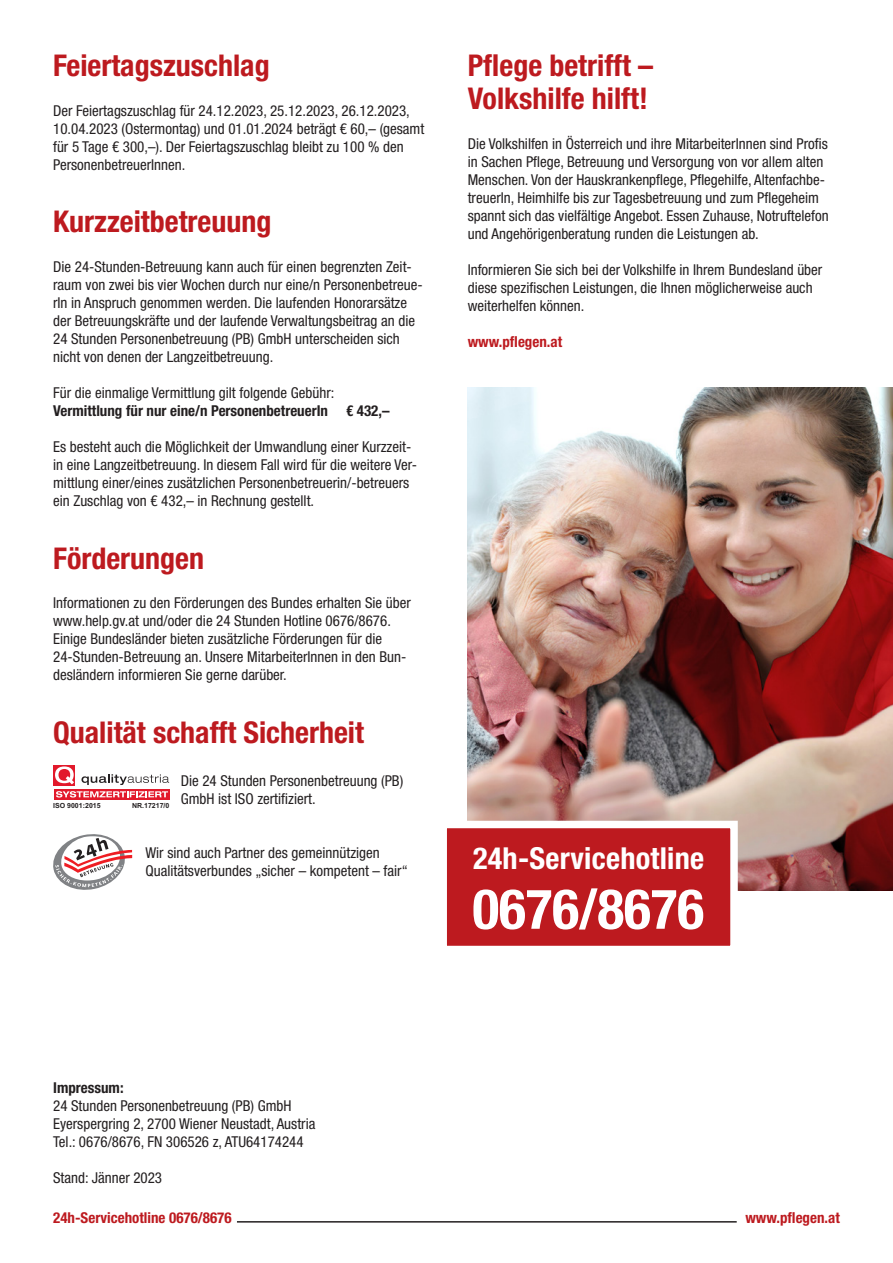
<style>
.page{position:relative;width:893px;height:1263px;background:#fff}
.page>*{position:absolute;margin:0;border:0;box-sizing:border-box;transform-origin:0 0}
.t1{font:700 condensed 55.5px "Helvetica Neue LT";color:#fff}
.t2{font:700 condensed 30.3px "Helvetica Neue LT";letter-spacing:.01em;color:#fff}
.t3{font:700 condensed 30px/33px "Helvetica Neue LT";color:#bd1a1f}
.t4{font:condensed 15px/18px "Helvetica Neue LT";color:#231f20}
.t5{font:700 condensed 15px "Helvetica Neue LT";color:#231f20}
.t6{font:700 condensed 15px "Helvetica Neue LT";color:#bd1a1f}
.t7{font:700 7.05px "Arial";color:#231f20}
</style>
<div class="page">
<img style="left:468px;top:388px;width:425px;height:503px">
<hr style="left:237px;top:1221px;width:500px;height:1px;background:#231f20">
<svg style="left:447px;top:817px;width:294px;height:129px;background:#c23135"></svg>
<svg style="left:53px;top:834px;width:79px;height:56px"></svg>
<svg style="left:54px;top:789px;width:115px;height:10px"></svg>
<svg style="left:56px;top:791px;width:112px;height:6px"></svg>
<svg style="left:81px;top:774px;width:88px;height:11px"></svg>
<div style="left:54px;top:764px;width:21px;height:21px;background:#e2192b"></div>
<svg style="left:55px;top:766px;width:19px;height:18px"></svg>
<h3 class="t3" style="left:53px;top:49px;width:218px">Feiertagszuschlag</h3>
<p class="t4" style="left:53px;top:101px;width:373px">Der Feiertagszuschlag für 24.12.2023, 25.12.2023, 26.12.2023, 10.04.2023 (Ostermontag) und 01.01.2024 beträgt € 60,– (gesamt für 5 Tage € 300,–). Der Feiertagszuschlag bleibt zu 100 % den PersonenbetreuerInnen.</p>
<h3 class="t3" style="left:53px;top:205px;width:220px">Kurzzeitbetreuung</h3>
<p class="t4" style="left:53px;top:257px;width:371px">Die 24-Stunden-Betreuung kann auch für einen begrenzten Zeit&shy;raum von zwei bis vier Wochen durch nur eine/n Personenbetreue&shy;rIn in Anspruch genommen werden. Die laufenden Honorarsätze der Betreuungskräfte und der laufende Verwaltungsbeitrag an die 24 Stunden Personenbetreuung (PB) GmbH unterscheiden sich nicht von denen der Langzeitbetreuung.</p>
<p class="t4" style="left:53px;top:383px;width:283px">Für die einmalige Vermittlung gilt folgende Gebühr:</p>
<p class="t5" style="left:53px;top:401px;width:338px">Vermittlung für nur eine/n PersonenbetreuerIn € 432,–</p>
<p class="t4" style="left:53px;top:437px;width:365px">Es besteht auch die Möglichkeit der Umwandlung einer Kurzzeit&shy;in eine Langzeitbetreuung. In diesem Fall wird für die weitere Ver&shy;mittlung einer/eines zusätzlichen Personenbetreuerin/-betreuers ein Zuschlag von € 432,– in Rechnung gestellt.</p>
<h3 class="t3" style="left:53px;top:541px;width:153px">Förderungen</h3>
<p class="t4" style="left:53px;top:593px;width:359px">Informationen zu den Förderungen des Bundes erhalten Sie über www.help.gv.at und/oder die 24 Stunden Hotline 0676/8676.<br>Einige Bundesländer bieten zusätzliche Förderungen für die 24-Stunden-Betreuung an. Unsere MitarbeiterInnen in den Bun&shy;desländern informieren Sie gerne darüber.</p>
<h3 class="t3" style="left:53px;top:715px;width:312px">Qualität schafft Sicherheit</h3>
<p class="t4" style="left:181px;top:772px;width:224px">Die 24 Stunden Personenbetreuung (PB)<br>GmbH ist ISO zertifiziert.</p>
<p class="t7" style="left:53px;top:800px;width:49px">ISO 9001:2015</p>
<p class="t7" style="left:132px;top:800px;width:39px">NR.17217/0</p>
<p class="t4" style="left:145px;top:844px;width:264px">Wir sind auch Partner des gemeinnützigen<br>Qualitätsverbundes „sicher – kompetent – fair“</p>
<h3 class="t3" style="left:468px;top:49px;width:187px">Pflege betrifft –<br>Volkshilfe hilft!</h3>
<p class="t4" style="left:468px;top:134px;width:362px">Die Volkshilfen in Österreich und ihre MitarbeiterInnen sind Profis in Sachen Pflege, Betreuung und Versorgung von vor allem alten Menschen. Von der Hauskrankenpflege, Pflegehilfe, Altenfachbe&shy;treuerIn, Heimhilfe bis zur Tagesbetreuung und zum Pflegeheim spannt sich das vielfältige Angebot. Essen Zuhause, Notruftelefon und Angehörigenberatung runden die Leistungen ab.</p>
<p class="t4" style="left:468px;top:260px;width:356px">Informieren Sie sich bei der Volkshilfe in Ihrem Bundesland über diese spezifischen Leistungen, die Ihnen möglicherweise auch weiterhelfen können.</p>
<p class="t6" style="left:468px;top:332px;width:96px">www.pflegen.at</p>
<h2 class="t2" style="left:473px;top:840px;width:233px">24h-Servicehotline</h2>
<h1 class="t1" style="left:472px;top:875px;width:233px">0676/8676</h1>
<p class="t5" style="left:53px;top:1078px;width:72px">Impressum:</p>
<p class="t4" style="left:53px;top:1096px;width:264px">24 Stunden Personenbetreuung (PB) GmbH<br>Eyerspergring 2, 2700 Wiener Neustadt, Austria<br>Tel.: 0676/8676, FN 306526 z, ATU64174244</p>
<p class="t4" style="left:53px;top:1168px;width:111px">Stand: Jänner 2023</p>
<p class="t6" style="left:53px;top:1208px;width:180px">24h-Servicehotline 0676/8676</p>
<p class="t6" style="left:745px;top:1208px;width:96px">www.pflegen.at</p>
</div>
